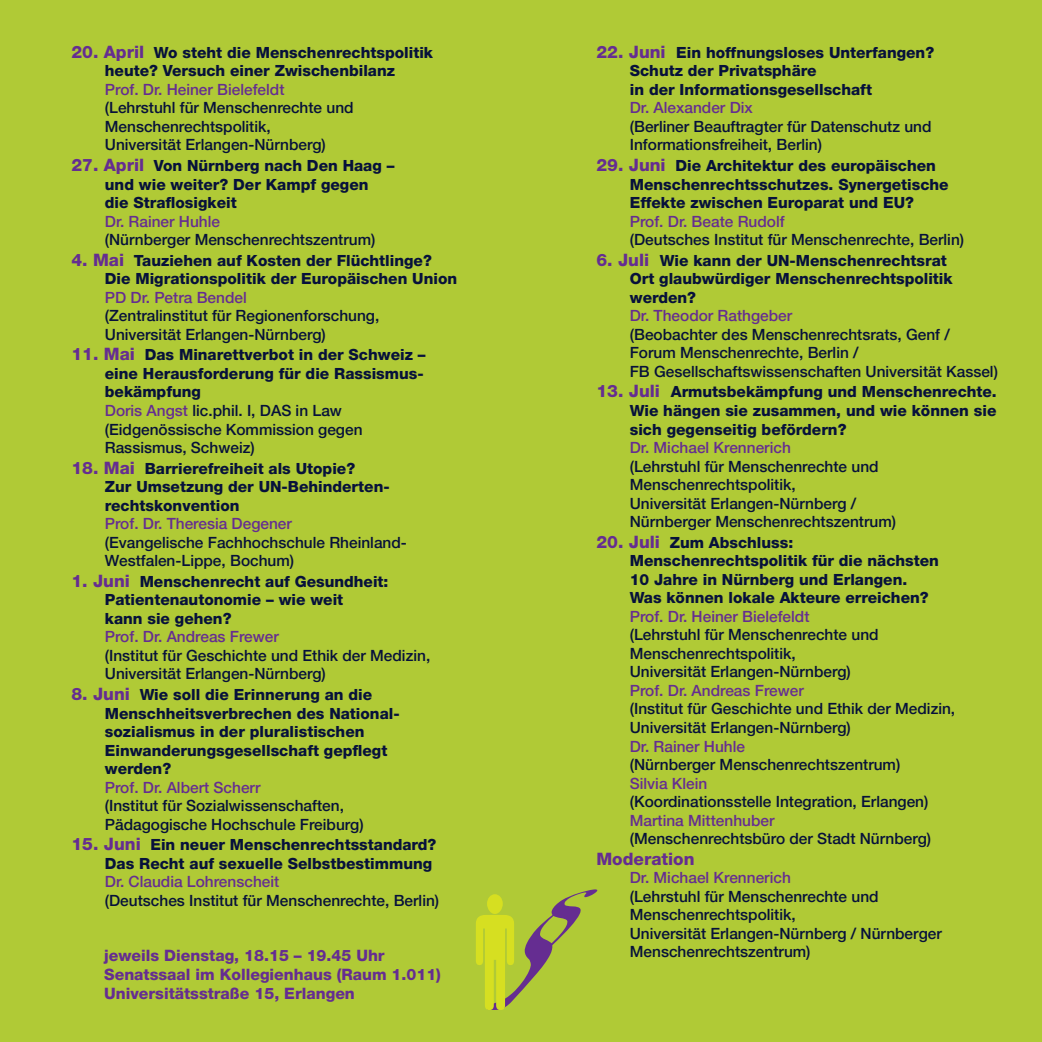
<style>
.page{position:relative;width:1042px;height:1042px;background:#b0ca36}
.page>*{position:absolute;margin:0;border:0;box-sizing:border-box;transform-origin:0 0}
.t1{font:800 17.15px "Helvetica Neue LT";color:#652d91}
.t2{font:800 15.75px/18.9px "Helvetica Neue LT";color:#652d91}
.t3{font:800 15.4px/18.6px "Helvetica Neue LT";color:#07113b}
.t4{font:500 15.4px/18.6px "Helvetica Neue LT";color:#07113b}
.t5{font:500 15.4px "Helvetica Neue LT";color:#652d91}
.s1{font-size:17.15px;color:#652d91}
.s2{font-weight:500;color:#652d91}
.s3{font-weight:500}
</style>
<div class="page">
<svg style="left:476px;top:889px;width:122px;height:121px"></svg>
<p class="t3" style="left:71px;top:43px;width:363px;text-align:center"><span class="s1">20. April</span> Wo steht die Menschenrechtspolitik heute? Versuch einer Zwischenbilanz</p>
<p class="t5" style="left:105px;top:80px;width:181px">Prof. Dr. Heiner Bielefeldt</p>
<p class="t4" style="left:105px;top:98px;width:250px">(Lehrstuhl für Menschenrechte und<br>Menschenrechtspolitik,<br>Universität Erlangen-Nürnberg)</p>
<p class="t3" style="left:105px;top:156px;width:291px;text-indent:-33px"><span class="s1">27. April</span> Von Nürnberg nach Den Haag – und wie weiter? Der Kampf gegen die Straflosigkeit</p>
<p class="t5" style="left:105px;top:212px;width:117px">Dr. Rainer Huhle</p>
<p class="t4" style="left:105px;top:230px;width:272px">(Nürnberger Menschenrechtszentrum)</p>
<p class="t3" style="left:105px;top:251px;width:354px;text-indent:-33px"><span class="s1">4. Mai</span> Tauziehen auf Kosten der Flüchtlinge?<br>Die Migrationspolitik der Europäischen Union</p>
<p class="t5" style="left:105px;top:288px;width:143px">PD Dr. Petra Bendel</p>
<p class="t4" style="left:105px;top:306px;width:276px">(Zentralinstitut für Regionenforschung,<br>Universität Erlangen-Nürnberg)</p>
<p class="t3" style="left:105px;top:346px;width:322px;text-indent:-33px"><span class="s1">11. Mai</span> Das Minarettverbot in der Schweiz – eine Herausforderung für die Rassismus&shy;bekämpfung<br><span class="s2">Doris Angst</span> <span class="s3">lic.phil. I, DAS in Law (Eidgenössische Kommission gegen<br>Rassismus, Schweiz)</span></p>
<p class="t3" style="left:105px;top:459px;width:286px;text-indent:-33px"><span class="s1">18. Mai</span> Barrierefreiheit als Utopie?<br>Zur Umsetzung der UN-Behinderten&shy;rechtskonvention</p>
<p class="t5" style="left:105px;top:514px;width:189px">Prof. Dr. Theresia Degener</p>
<p class="t4" style="left:105px;top:533px;width:303px">(Evangelische Fachhochschule Rheinland-<br>Westfalen-Lippe, Bochum)</p>
<p class="t3" style="left:105px;top:572px;width:285px;text-indent:-33px"><span class="s1">1. Juni</span> Menschenrecht auf Gesundheit:<br>Patientenautonomie – wie weit<br>kann sie gehen?</p>
<p class="t5" style="left:105px;top:628px;width:175px">Prof. Dr. Andreas Frewer</p>
<p class="t4" style="left:105px;top:646px;width:327px">(Institut für Geschichte und Ethik der Medizin,<br>Universität Erlangen-Nürnberg)</p>
<p class="t3" style="left:105px;top:685px;width:296px;text-indent:-33px"><span class="s1">8. Juni</span> Wie soll die Erinnerung an die<br>Menschheitsverbrechen des National&shy;sozialismus in der pluralistischen<br>Einwanderungsgesellschaft gepflegt werden?</p>
<p class="t5" style="left:105px;top:778px;width:157px">Prof. Dr. Albert Scherr</p>
<p class="t4" style="left:105px;top:796px;width:260px">(Institut für Sozialwissenschaften,<br>Pädagogische Hochschule Freiburg)</p>
<p class="t3" style="left:71px;top:835px;width:366px;text-align:right"><span class="s1">15. Juni</span> Ein neuer Menschenrechtsstandard?<br>Das Recht auf sexuelle Selbstbestimmung</p>
<p class="t5" style="left:105px;top:872px;width:176px">Dr. Claudia Lohrenscheit</p>
<p class="t4" style="left:105px;top:891px;width:336px">(Deutsches Institut für Menschenrechte, Berlin)</p>
<p class="t2" style="left:104px;top:946px;width:338px">jeweils Dienstag, 18.15 – 19.45 Uhr<br>Senatssaal im Kollegienhaus (Raum 1.011)<br>Universitätsstraße 15, Erlangen</p>
<p class="t3" style="left:630px;top:43px;width:306px;text-indent:-33px"><span class="s1">22. Juni</span> Ein hoffnungsloses Unterfangen?<br>Schutz der Privatsphäre<br>in der Informationsgesellschaft</p>
<p class="t5" style="left:630px;top:99px;width:124px">Dr. Alexander Dix</p>
<p class="t4" style="left:630px;top:117px;width:303px">(Berliner Beauftragter für Datenschutz und<br>Informationsfreiheit, Berlin)</p>
<p class="t3" style="left:630px;top:156px;width:320px;text-indent:-33px"><span class="s1">29. Juni</span> Die Architektur des europäischen<br>Menschenrechtsschutzes. Synergetische<br>Effekte zwischen Europarat und EU?</p>
<p class="t5" style="left:630px;top:212px;width:156px">Prof. Dr. Beate Rudolf</p>
<p class="t4" style="left:630px;top:230px;width:336px">(Deutsches Institut für Menschenrechte, Berlin)</p>
<p class="t3" style="left:630px;top:251px;width:324px;text-indent:-33px"><span class="s1">6. Juli</span> Wie kann der UN-Menschenrechtsrat<br>Ort glaubwürdiger Menschenrechtspolitik werden?</p>
<p class="t5" style="left:630px;top:307px;width:164px">Dr. Theodor Rathgeber</p>
<p class="t4" style="left:630px;top:325px;width:370px">(Beobachter des Menschenrechtsrats, Genf /<br>Forum Menschenrechte, Berlin /<br>FB Gesellschaftswissenschaften Universität Kassel)</p>
<p class="t3" style="left:630px;top:383px;width:368px;text-align:justify;text-indent:-33px"><span class="s1">13. Juli</span> Armutsbekämpfung und Menschenrechte.<br>Wie hängen sie zusammen, und wie können sie sich gegenseitig befördern?</p>
<p class="t5" style="left:630px;top:438px;width:163px">Dr. Michael Krennerich</p>
<p class="t4" style="left:630px;top:457px;width:268px">(Lehrstuhl für Menschenrechte und Menschenrechtspolitik,<br>Universität Erlangen-Nürnberg / Nürnberger Menschenrechtszentrum)</p>
<p class="t3" style="left:630px;top:533px;width:311px;text-indent:-33px"><span class="s1">20. Juli</span> Zum Abschluss:<br>Menschenrechtspolitik für die nächsten 10 Jahre in Nürnberg und Erlangen.<br>Was können lokale Akteure erreichen?</p>
<p class="t5" style="left:630px;top:607px;width:181px">Prof. Dr. Heiner Bielefeldt</p>
<p class="t4" style="left:630px;top:625px;width:250px">(Lehrstuhl für Menschenrechte und<br>Menschenrechtspolitik,<br>Universität Erlangen-Nürnberg)</p>
<p class="t5" style="left:630px;top:681px;width:175px">Prof. Dr. Andreas Frewer</p>
<p class="t4" style="left:630px;top:699px;width:327px">(Institut für Geschichte und Ethik der Medizin,<br>Universität Erlangen-Nürnberg)</p>
<p class="t5" style="left:630px;top:737px;width:117px">Dr. Rainer Huhle</p>
<p class="t4" style="left:630px;top:755px;width:272px">(Nürnberger Menschenrechtszentrum)</p>
<p class="t5" style="left:630px;top:774px;width:79px">Silvia Klein</p>
<p class="t4" style="left:630px;top:792px;width:300px">(Koordinationsstelle Integration, Erlangen)</p>
<p class="t5" style="left:630px;top:811px;width:146px">Martina Mittenhuber</p>
<p class="t4" style="left:630px;top:829px;width:303px">(Menschenrechtsbüro der Stadt Nürnberg)</p>
<p class="t1" style="left:596px;top:848px;width:100px">Moderation</p>
<p class="t5" style="left:630px;top:868px;width:163px">Dr. Michael Krennerich</p>
<p class="t4" style="left:630px;top:887px;width:313px">(Lehrstuhl für Menschenrechte und Menschenrechtspolitik,<br>Universität Erlangen-Nürnberg / Nürnberger Menschenrechtszentrum)</p>
</div>
